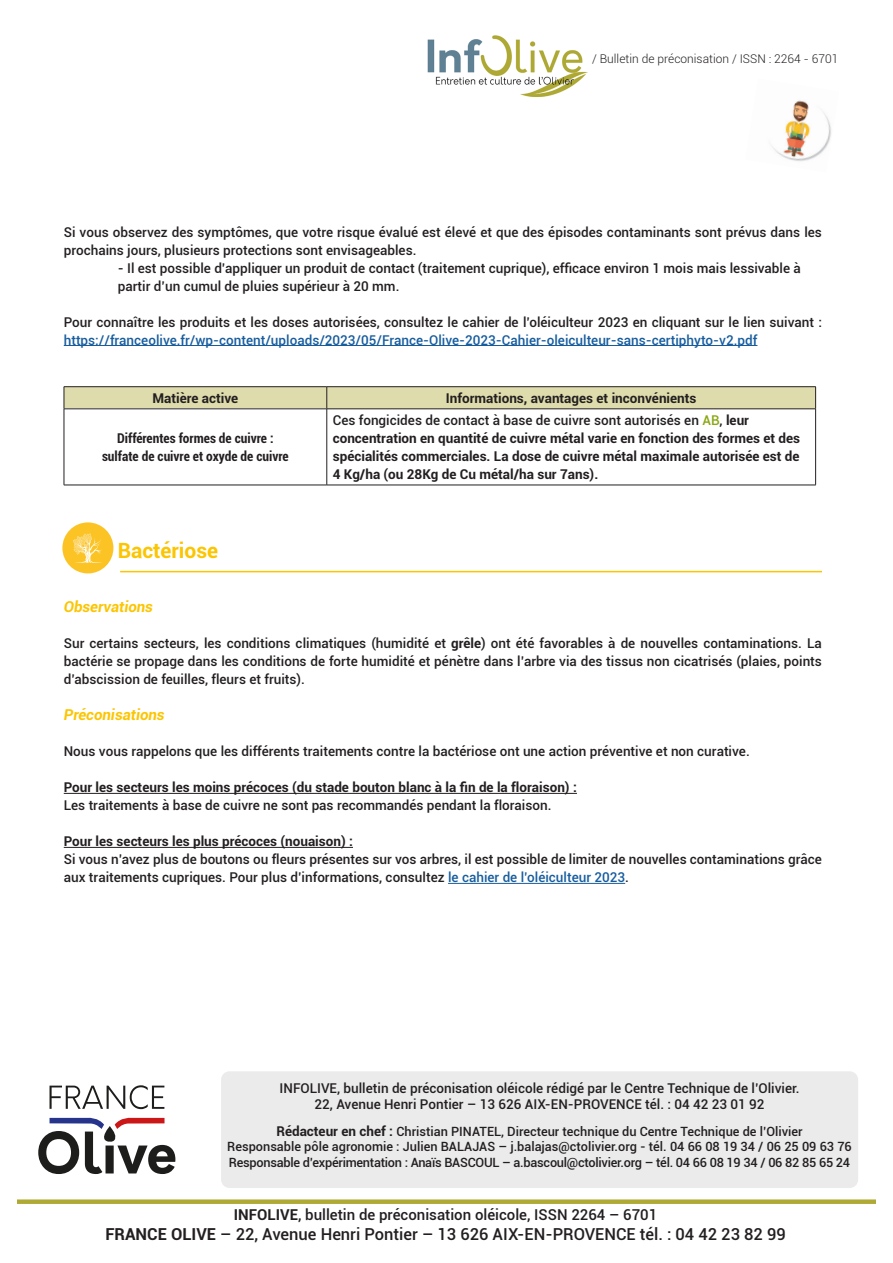
<style>
.page{position:relative;width:893px;height:1263px;background:#fff}
.page>*{position:absolute;margin:0;border:0;box-sizing:border-box;transform-origin:0 0}
.t1{font:700 21px "Roboto";color:#fcc500}
.t2{font:500 16.5px "Roboto";color:#231f20}
.t3{font:500 15px "Roboto";color:#231f20}
.t4{font:italic 700 15px "Roboto";color:#fcc500}
.t5{font:500 13.5px/18px "Roboto";color:#231f20}
.t6{font:700 13.5px/18px "Roboto";color:#231f20}
.t7{font:500 13.5px/18px "Roboto";color:#175d9e}
.t8{font:700 condensed 13.5px "Roboto";color:#231f20}
.t9{font:500 12.75px/15.3px "Roboto";color:#231f20;text-align:center}
.t10{font:300 12px "Roboto";color:#231f20}
.s1{color:#231f20}
.s2{font-weight:500}
.s3{font-weight:500;color:#89a712}
.s4{font-weight:700}
.s5{color:#175d9e}
.s6{font-weight:700;font-size:13.5px}
</style>
<div class="page">
<div style="left:221px;top:1071px;width:637px;height:117px;background:#ebebeb;border-radius:9px"></div>
<img style="left:427px;top:35px;width:161px;height:62px">
<img style="left:772px;top:100px;width:59px;height:61px">
<svg style="left:38px;top:1117px;width:137px;height:57px"></svg>
<svg style="left:50px;top:1085px;width:114px;height:24px"></svg>
<div style="left:17px;top:1199px;width:859px;height:5px;background:#afaa35"></div>
<hr style="left:64px;top:345px;width:693px;height:1px;background:#175d9e">
<hr style="left:64px;top:793px;width:513px;height:1px;background:#231f20">
<hr style="left:64px;top:847px;width:289px;height:1px;background:#231f20">
<hr style="left:448px;top:883px;width:177px;height:1px;background:#175d9e">
<hr style="left:64px;top:386px;width:263px;height:1px;background:#231f20">
<hr style="left:327px;top:386px;width:489px;height:1px;background:#231f20">
<svg style="left:64px;top:387px;width:752px;height:22px;background:#d6d4a6"></svg>
<hr style="left:64px;top:409px;width:263px;height:1px;background:#231f20">
<hr style="left:64px;top:409px;width:1px;height:76px;background:#231f20">
<hr style="left:327px;top:409px;width:489px;height:1px;background:#231f20">
<hr style="left:327px;top:409px;width:1px;height:76px;background:#231f20">
<hr style="left:815px;top:409px;width:1px;height:76px;background:#231f20">
<hr style="left:64px;top:485px;width:263px;height:1px;background:#231f20">
<hr style="left:327px;top:485px;width:489px;height:1px;background:#231f20">
<div style="left:62px;top:522px;width:51px;height:51px;background:#fcc324;border-radius:50%"></div>
<svg style="left:73px;top:533px;width:29px;height:30px"></svg>
<hr style="left:120px;top:571px;width:702px;height:1px;background:#fcc500">
<p class="t10" style="left:592px;top:50px;width:248px">/ Bulletin de préconisation / ISSN : 2264 - 6701</p>
<p class="t5" style="left:64px;top:222px;width:760px">Si vous observez des symptômes, que votre risque évalué est élevé et que des épisodes contaminants sont prévus dans les prochains jours, plusieurs protections sont envisageables.</p>
<p class="t5" style="left:118px;top:258px;width:685px">- Il est possible d’appliquer un produit de contact (traitement cuprique), efficace environ 1 mois mais lessivable à partir d’un cumul de pluies supérieur à 20 mm.</p>
<p class="t7" style="left:64px;top:312px;width:760px"><span class="s1">Pour connaître les produits et les doses autorisées, consultez le cahier de l’oléiculteur 2023 en cliquant sur le lien suivant : </span>https://franceolive.fr/wp-content/uploads/2023/05/France-Olive-2023-Cahier-oleiculteur-sans-certiphyto-v2.pdf</p>
<p class="t6" style="left:152px;top:388px;width:87px">Matière active</p>
<p class="t6" style="left:446px;top:388px;width:252px">Informations, avantages et inconvénients</p>
<p class="t8" style="left:117px;top:429px;width:158px">Différentes formes de cuivre :</p>
<p class="t8" style="left:102px;top:447px;width:188px">sulfate de cuivre et oxyde de cuivre</p>
<p class="t6" style="left:333px;top:411px;width:469px"><span class="s2">Ces fongicides de contact à base de cuivre sont autorisés en</span> <span class="s3">AB</span><span class="s2">,</span> leur concentration en quantité de cuivre métal varie en fonction des formes et des spécialités commerciales. La dose de cuivre métal maximale autorisée est de 4 Kg/ha (ou 28Kg de Cu métal/ha sur 7ans).</p>
<p class="t1" style="left:118px;top:536px;width:102px">Bactériose</p>
<p class="t4" style="left:64px;top:596px;width:91px">Observations</p>
<p class="t5" style="left:64px;top:634px;width:760px;text-align:justify">Sur certains secteurs, les conditions climatiques (humidité et <span class="s4">grêle</span>) ont été favorables à de nouvelles contaminations. La bactérie se propage dans les conditions de forte humidité et pénètre dans l’arbre via des tissus non cicatrisés (plaies, points d’abscission de feuilles, fleurs et fruits).</p>
<p class="t4" style="left:64px;top:704px;width:102px">Préconisations</p>
<p class="t5" style="left:64px;top:742px;width:687px">Nous vous rappelons que les différents traitements contre la bactériose ont une action préventive et non curative.</p>
<p class="t6" style="left:64px;top:778px;width:515px">Pour les secteurs les moins précoces (du stade bouton blanc à la fin de la floraison) :</p>
<p class="t5" style="left:64px;top:796px;width:489px">Les traitements à base de cuivre ne sont pas recommandés pendant la floraison.</p>
<p class="t6" style="left:64px;top:832px;width:291px">Pour les secteurs les plus précoces (nouaison) :</p>
<p class="t5" style="left:64px;top:850px;width:760px">Si vous n’avez plus de boutons ou fleurs présentes sur vos arbres, il est possible de limiter de nouvelles contaminations grâce aux traitements cupriques. Pour plus d’informations, consultez <span class="s5">le cahier de l’oléiculteur 2023</span>.</p>
<p class="t5" style="left:280px;top:1080px;width:521px;line-height:16.2px;text-align:center">INFOLIVE, bulletin de préconisation oléicole rédigé par le Centre Technique de l’Olivier.<br>22, Avenue Henri Pontier – 13 626 AIX-EN-PROVENCE tél. : 04 42 23 01 92</p>
<p class="t9" style="left:227px;top:1123px;width:626px"><span class="s6">Rédacteur en chef :</span> Christian PINATEL, Directeur technique du Centre Technique de l’Olivier<br>Responsable pôle agronomie : Julien BALAJAS – j.balajas@ctolivier.org - tél. 04 66 08 19 34 / 06 25 09 63 76<br>Responsable d’expérimentation : Anaïs BASCOUL – a.bascoul@ctolivier.org – tél. 04 66 08 19 34 / 06 82 85 65 24</p>
<p class="t3" style="left:234px;top:1204px;width:425px"><span class="s4">INFOLIVE</span>, bulletin de préconisation oléicole, ISSN 2264 – 6701</p>
<p class="t2" style="left:105px;top:1222px;width:682px"><span class="s4">FRANCE OLIVE</span> – 22, Avenue Henri Pontier – 13 626 AIX-EN-PROVENCE tél. : 04 42 23 82 99</p>
</div>
